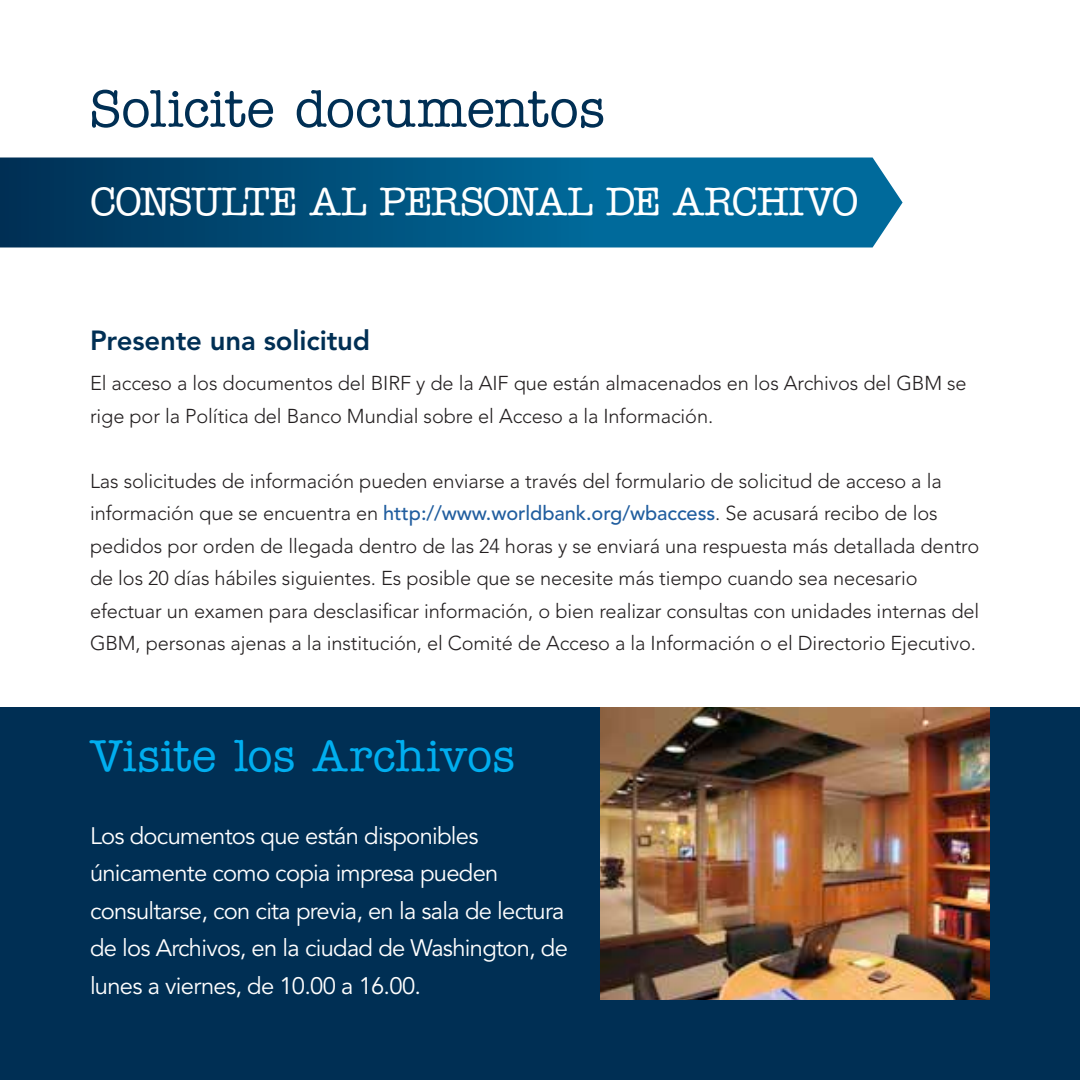
<style>
.page{position:relative;width:1080px;height:1080px;background:#fff}
.page>*{position:absolute;margin:0;border:0;box-sizing:border-box;transform-origin:0 0}
.t1{font:500 52.5px "American Typewriter Std";letter-spacing:-.005em;color:#002f54}
.t2{font:500 45px "American Typewriter Std";letter-spacing:-.005em;color:#00aeef}
.h1_second_line{font:500 40px "American Typewriter Std";letter-spacing:-.03em;color:#fff}
.t3{font:800 27.5px "Avenir LT Std";letter-spacing:-.005em;color:#002f54}
.larger_white_text{font:23.75px/37.5px "Avenir LT Std";letter-spacing:-.03em;color:#fff}
.t4{font:300 20px/32.5px "Avenir LT Std";letter-spacing:-.005em;color:#231f20}
.s1{font-weight:500;color:#215e9f}
</style>
<div class="page">
<svg style="left:0;top:158px;width:903px;height:90px;background:#055985"></svg>
<div style="left:0;top:708px;width:1080px;height:372px;background:#002f54"></div>
<img style="left:600px;top:708px;width:390px;height:292px">
<p class="t1" style="left:90px;top:80px;width:517px">Solicite documentos</p>
<p class="h1_second_line" style="left:90px;top:179px;width:770px">CONSULTE AL PERSONAL DE ARCHIVO</p>
<p class="t3" style="left:90px;top:324px;width:282px">Presente una solicitud</p>
<p class="t4" style="left:90px;top:367px;width:878px">El acceso a los documentos del BIRF y de la AIF que están almacenados en los Archivos del GBM se rige por la Política del Banco Mundial sobre el Acceso a la Información.</p>
<p class="t4" style="left:90px;top:464px;width:891px">Las solicitudes de información pueden enviarse a través del formulario de solicitud de acceso a la información que se encuentra en <span class="s1">http://www.worldbank.org/wbaccess</span>. Se acusará recibo de los pedidos por orden de llegada dentro de las 24 horas y se enviará una respuesta más detallada dentro de los 20 días hábiles siguientes. Es posible que se necesite más tiempo cuando sea necesario efectuar un examen para desclasificar información, o bien realizar consultas con unidades internas del GBM, personas ajenas a la institución, el Comité de Acceso a la Información o el Directorio Ejecutivo.</p>
<p class="t2" style="left:90px;top:731px;width:427px">Visite los Archivos</p>
<p class="larger_white_text" style="left:90px;top:817px;width:479px">Los documentos que están disponibles únicamente como copia impresa pueden consultarse, con cita previa, en la sala de lectura de los Archivos, en la ciudad de Washington, de lunes a viernes, de 10.00 a 16.00.</p>
</div>
